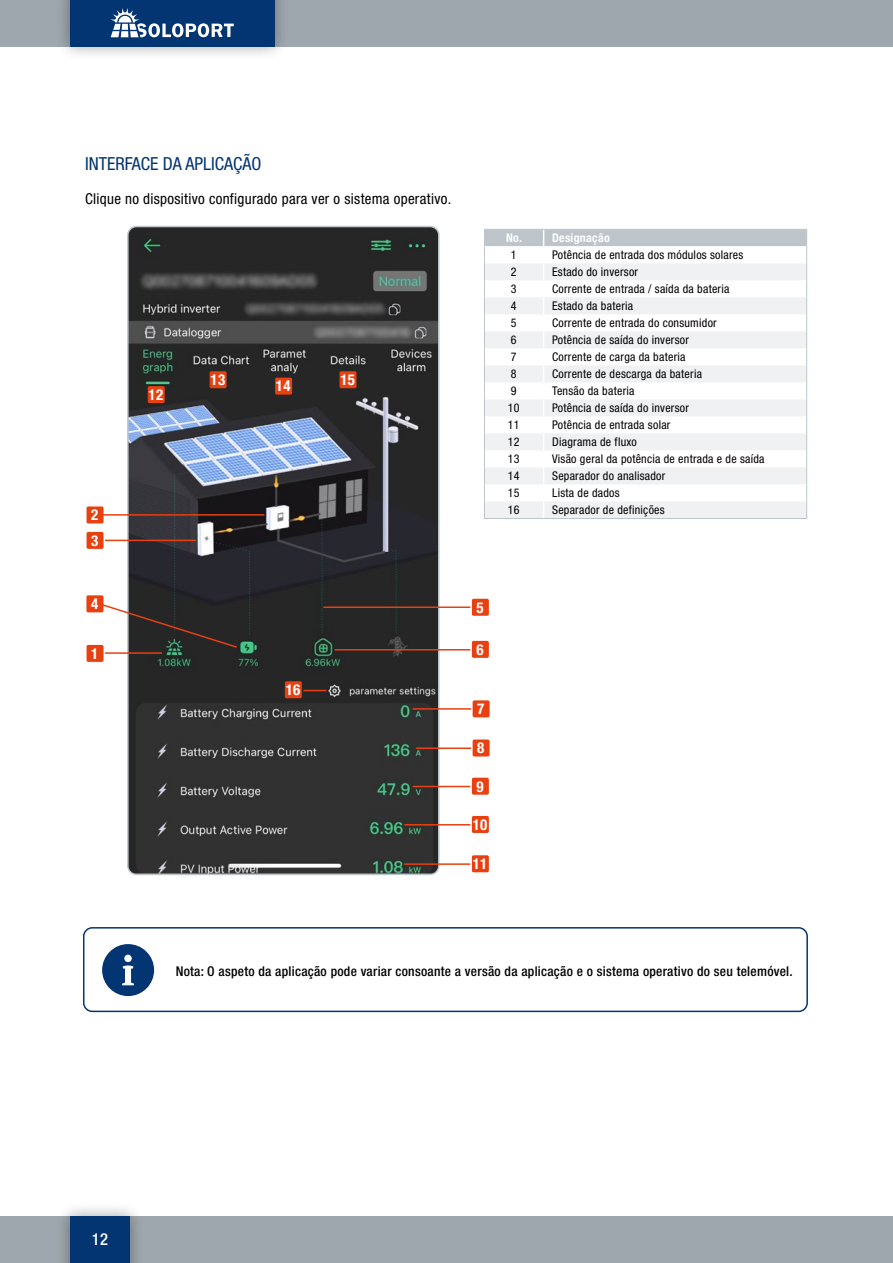
<style>
.page{position:relative;width:893px;height:1263px;background:#fff}
.page>*{position:absolute;margin:0;border:0;box-sizing:border-box;transform-origin:0 0}
.t1{font:condensed 18px "Helvetica Neue LT Pro";color:#033572}
.t2{font:500 condensed 16.5px "Helvetica Neue LT Pro";color:#fff}
.t3{font:condensed 15px "Helvetica Neue LT Pro";letter-spacing:.02em;color:#000}
.t4{font:700 condensed 15px "Helvetica Neue LT Pro";letter-spacing:.02em;color:#fff}
.t5{font:500 condensed 13.5px "Helvetica Neue LT Pro";letter-spacing:.02em;color:#000}
.t6{font:condensed 12px "Helvetica Neue LT Pro";letter-spacing:.02em;color:#000}
.t7{font:700 condensed 12px "Helvetica Neue LT Pro";letter-spacing:.02em;color:#fff}
</style>
<div class="page">
<div style="left:0;top:1216px;width:893px;height:47px;background:#9ea7ad"></div>
<div style="left:0;top:0;width:893px;height:47px;background:#9ea7ad"></div>
<div style="left:56px;top:0;width:233px;height:61px;background:#000;opacity:.35"></div>
<div style="left:70px;top:0;width:204px;height:47px;background:#033572"></div>
<div style="left:56px;top:1202px;width:88px;height:61px;background:#000;opacity:.35"></div>
<div style="left:70px;top:1216px;width:60px;height:47px;background:#033572"></div>
<svg style="left:111px;top:8px;width:123px;height:29px"></svg>
<img style="left:130px;top:227px;width:309px;height:647px">
<div style="left:127px;top:226px;width:312px;height:649px;border:2px solid #bdc5ca;border-radius:9px"></div>
<hr style="left:484px;top:518px;width:60px;height:1px;background:#bdc5ca">
<hr style="left:544px;top:518px;width:263px;height:1px;background:#bdc5ca">
<svg style="left:484px;top:229px;width:323px;height:289px"></svg>
<hr style="left:102px;top:652px;width:60px;height:2px;background:#e74011">
<hr style="left:413px;top:786px;width:67px;height:1px;background:#e74011">
<div style="left:339px;top:371px;width:17px;height:17px;background:#e74011;border-radius:2px"></div>
<div style="left:148px;top:386px;width:17px;height:17px;background:#e74011;border-radius:2px"></div>
<div style="left:210px;top:371px;width:17px;height:17px;background:#e74011;border-radius:2px"></div>
<div style="left:275px;top:378px;width:17px;height:17px;background:#e74011;border-radius:2px"></div>
<div style="left:285px;top:681px;width:17px;height:17px;background:#e74011;border-radius:2px"></div>
<div style="left:86px;top:644px;width:18px;height:19px;background:#e74011;border-radius:2px"></div>
<div style="left:85px;top:643px;width:20px;height:20px;border:2px solid #fff;border-radius:2px"></div>
<div style="left:86px;top:595px;width:17px;height:17px;background:#e74011;border-radius:2px"></div>
<hr style="left:102px;top:540px;width:94px;height:1px;background:#e74011">
<div style="left:86px;top:531px;width:18px;height:19px;background:#e74011;border-radius:2px"></div>
<div style="left:85px;top:530px;width:20px;height:20px;border:2px solid #fff;border-radius:2px"></div>
<div style="left:87px;top:506px;width:17px;height:17px;background:#e74011;border-radius:2px"></div>
<hr style="left:335px;top:649px;width:138px;height:1px;background:#e74011">
<div style="left:471px;top:640px;width:19px;height:19px;background:#e74011;border-radius:2px"></div>
<div style="left:470px;top:639px;width:20px;height:20px;border:2px solid #fff;border-radius:2px"></div>
<hr style="left:323px;top:606px;width:154px;height:2px;background:#e74011">
<div style="left:471px;top:598px;width:19px;height:18px;background:#e74011;border-radius:2px"></div>
<div style="left:470px;top:597px;width:20px;height:20px;border:2px solid #fff;border-radius:2px"></div>
<hr style="left:413px;top:708px;width:67px;height:2px;background:#e74011">
<div style="left:472px;top:700px;width:18px;height:18px;background:#e74011;border-radius:2px"></div>
<div style="left:471px;top:699px;width:20px;height:20px;border:2px solid #fff;border-radius:2px"></div>
<hr style="left:416px;top:747px;width:64px;height:2px;background:#e74011">
<div style="left:472px;top:739px;width:18px;height:18px;background:#e74011;border-radius:2px"></div>
<div style="left:471px;top:738px;width:20px;height:20px;border:2px solid #fff;border-radius:2px"></div>
<div style="left:471px;top:777px;width:19px;height:18px;background:#e74011;border-radius:2px"></div>
<div style="left:470px;top:776px;width:20px;height:20px;border:2px solid #fff;border-radius:2px"></div>
<svg style="left:303px;top:690px;width:23px;height:1px"></svg>
<svg style="left:100px;top:603px;width:139px;height:46px"></svg>
<hr style="left:101px;top:514px;width:163px;height:2px;background:#e74011">
<hr style="left:404px;top:824px;width:76px;height:1px;background:#e74011">
<div style="left:471px;top:815px;width:19px;height:19px;background:#e74011;border-radius:2px"></div>
<div style="left:470px;top:814px;width:20px;height:20px;border:2px solid #fff;border-radius:2px"></div>
<hr style="left:404px;top:863px;width:76px;height:2px;background:#e74011">
<div style="left:471px;top:854px;width:19px;height:19px;background:#e74011;border-radius:2px"></div>
<div style="left:470px;top:854px;width:20px;height:20px;border:2px solid #fff;border-radius:2px"></div>
<div style="left:83px;top:927px;width:725px;height:85px;border:2px solid #033572;border-radius:9px"></div>
<svg style="left:102px;top:944px;width:52px;height:52px"></svg>
<h1 class="t1" style="left:85px;top:153px;width:178px">INTERFACE DA APLICAÇÃO</h1>
<p class="t3" style="left:85px;top:190px;width:368px">Clique no dispositivo configurado para ver o sistema operativo.</p>
<p class="t4" style="left:91px;top:506px;width:9px">2</p>
<p class="t4" style="left:91px;top:531px;width:9px">3</p>
<p class="t4" style="left:91px;top:595px;width:9px">4</p>
<p class="t4" style="left:91px;top:644px;width:9px">1</p>
<p class="t4" style="left:149px;top:386px;width:16px">12</p>
<p class="t4" style="left:210px;top:371px;width:16px">13</p>
<p class="t4" style="left:276px;top:377px;width:16px">14</p>
<p class="t4" style="left:340px;top:371px;width:16px">15</p>
<p class="t4" style="left:286px;top:681px;width:16px">16</p>
<p class="t7" style="left:506px;top:231px;width:18px">No.</p>
<p class="t7" style="left:552px;top:231px;width:59px">Designação</p>
<p class="t6" style="left:511px;top:248px;width:7px">1</p>
<p class="t6" style="left:552px;top:248px;width:193px">Potência de entrada dos módulos solares</p>
<p class="t6" style="left:511px;top:265px;width:7px">2</p>
<p class="t6" style="left:552px;top:265px;width:88px">Estado do inversor</p>
<p class="t6" style="left:511px;top:282px;width:7px">3</p>
<p class="t6" style="left:552px;top:282px;width:179px">Corrente de entrada / saída da bateria</p>
<p class="t6" style="left:511px;top:299px;width:7px">4</p>
<p class="t6" style="left:552px;top:299px;width:83px">Estado da bateria</p>
<p class="t6" style="left:511px;top:316px;width:7px">5</p>
<p class="t6" style="left:552px;top:316px;width:166px">Corrente de entrada do consumidor</p>
<p class="t6" style="left:511px;top:333px;width:7px">6</p>
<p class="t6" style="left:552px;top:333px;width:138px">Potência de saída do inversor</p>
<p class="t6" style="left:511px;top:350px;width:7px">7</p>
<p class="t6" style="left:552px;top:350px;width:135px">Corrente de carga da bateria</p>
<p class="t6" style="left:511px;top:367px;width:7px">8</p>
<p class="t6" style="left:552px;top:367px;width:151px">Corrente de descarga da bateria</p>
<p class="t6" style="left:511px;top:384px;width:7px">9</p>
<p class="t6" style="left:552px;top:384px;width:84px">Tensão da bateria</p>
<p class="t6" style="left:508px;top:401px;width:13px">10</p>
<p class="t6" style="left:552px;top:401px;width:138px">Potência de saída do inversor</p>
<p class="t6" style="left:508px;top:418px;width:13px">11</p>
<p class="t6" style="left:552px;top:418px;width:120px">Potência de entrada solar</p>
<p class="t6" style="left:508px;top:435px;width:13px">12</p>
<p class="t6" style="left:552px;top:435px;width:86px">Diagrama de fluxo</p>
<p class="t6" style="left:508px;top:452px;width:13px">13</p>
<p class="t6" style="left:552px;top:452px;width:214px">Visão geral da potência de entrada e de saída</p>
<p class="t6" style="left:508px;top:469px;width:13px">14</p>
<p class="t6" style="left:552px;top:469px;width:115px">Separador do analisador</p>
<p class="t6" style="left:508px;top:486px;width:13px">15</p>
<p class="t6" style="left:552px;top:486px;width:69px">Lista de dados</p>
<p class="t6" style="left:508px;top:503px;width:13px">16</p>
<p class="t6" style="left:552px;top:503px;width:114px">Separador de definições</p>
<p class="t4" style="left:476px;top:598px;width:9px">5</p>
<p class="t4" style="left:476px;top:640px;width:9px">6</p>
<p class="t4" style="left:477px;top:700px;width:9px">7</p>
<p class="t4" style="left:477px;top:739px;width:9px">8</p>
<p class="t4" style="left:476px;top:777px;width:9px">9</p>
<p class="t4" style="left:473px;top:815px;width:16px">10</p>
<p class="t4" style="left:473px;top:855px;width:16px">11</p>
<p class="t5" style="left:176px;top:963px;width:619px">Nota: O aspeto da aplicação pode variar consoante a versão da aplicação e o sistema operativo do seu telemóvel.</p>
<h2 class="t2" style="left:92px;top:1229px;width:18px">12</h2>
</div>
